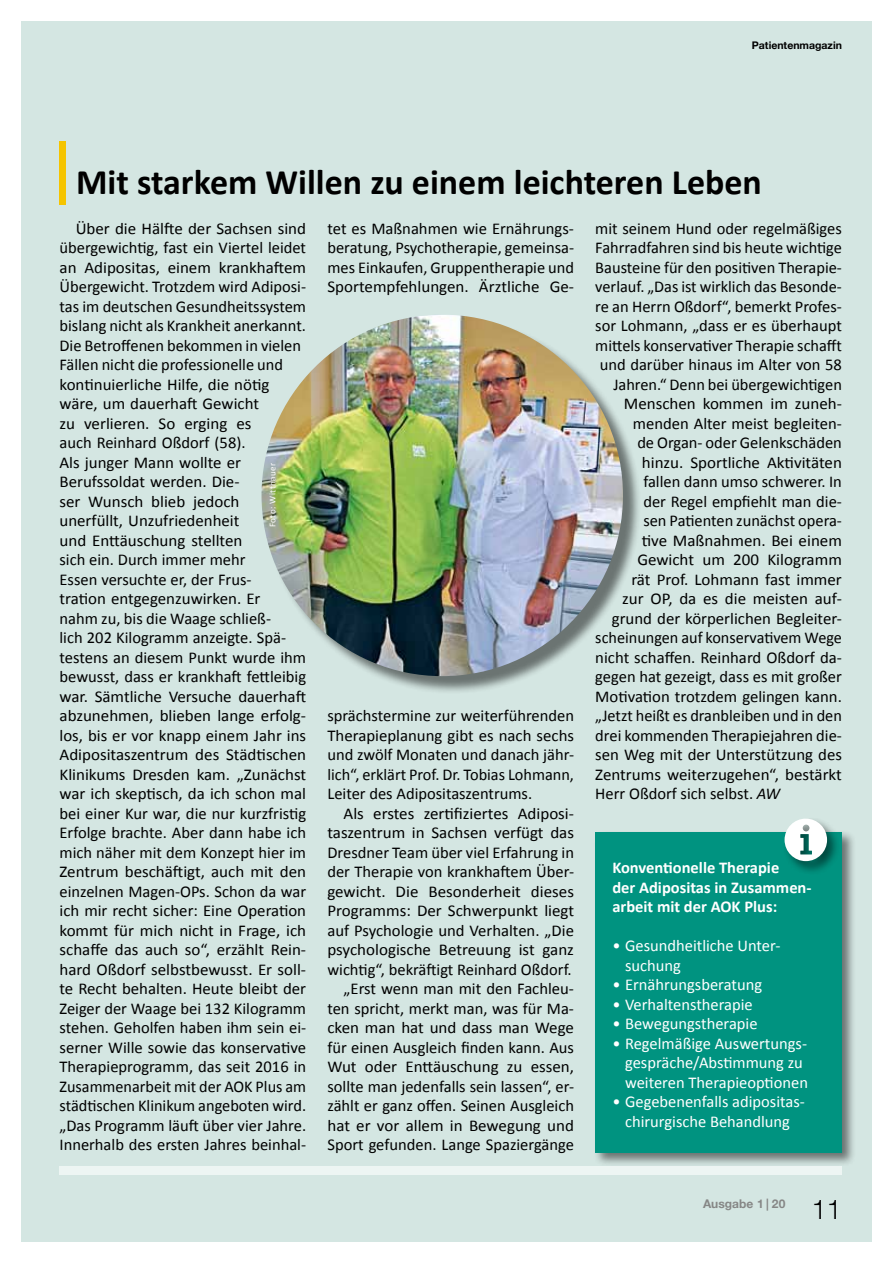
<style>
.page{position:relative;width:893px;height:1263px;background:#fff}
.page>*{position:absolute;margin:0;border:0;box-sizing:border-box;transform-origin:0 0}
.t1{font:700 36px "Calibri";color:#000}
.t2{font:300 27px "Helvetica Neue";color:#000}
.t3{font:16.5px/19.5px "Calibri";color:#000;text-align:justify}
.t4{font:16.5px/19.5px "Calibri";color:#fff}
.t5{font:700 16.5px/19.5px "Calibri";color:#fff}
.t6{font:700 12px "Helvetica Neue";color:#868786}
.t7{font:700 10.5px "Helvetica Neue";color:#000}
.t8{font:9px "Calibri";letter-spacing:.05em;color:#fff}
.s1{font-style:italic}
</style>
<div class="page">
<div style="left:21px;top:21px;width:851px;height:1221px;background:#d4e6e2"></div>
<div style="left:593px;top:830px;width:263px;height:336px;background:#000;opacity:.5"></div>
<div style="left:595px;top:832px;width:247px;height:320px;background:#009380"></div>
<div style="left:60px;top:1166px;width:782px;height:9px;background:#edf5f3"></div>
<div style="left:264px;top:317px;width:378px;height:378px;background:#000;opacity:.5"></div>
<img style="left:261px;top:315px;width:362px;height:361px;border-radius:181px">
<div style="left:60px;top:141px;width:6px;height:64px;background:#f5c400"></div>
<div style="left:783px;top:817px;width:58px;height:58px;background:#000;opacity:.5"></div>
<svg style="left:784px;top:819px;width:43px;height:42px;background:#c5dbd8"></svg>
<p class="t7" style="left:752px;top:37px;width:92px">Patientenmagazin</p>
<h1 class="t1" style="left:76px;top:160px;width:687px">Mit starkem Willen zu einem leichteren Leben</h1>
<p class="t3" style="left:60px;top:218px;width:248px;text-align:left;text-indent:16px">Über die Hälfte der Sachsen sind übergewichtig, fast ein Viertel leidet an Adipositas, einem krankhaftem Übergewicht. Trotzdem wird Adiposi&shy;tas im deutschen Gesundheitssystem bislang nicht als Krankheit anerkannt.<br>Die Betroffenen bekommen in vielen Fällen nicht die professionelle und kontinuierliche Hilfe, die nötig wäre, um dauerhaft Gewicht<br>zu verlieren. So erging es<br>auch Reinhard Oßdorf (58).<br>Als junger Mann wollte er Berufssoldat werden. Die-<br>ser Wunsch blieb jedoch unerfüllt, Unzufriedenheit<br>und Enttäuschung stellten<br>sich ein. Durch immer mehr<br>Essen versuchte er, der Frus-<br>tration entgegenzuwirken. Er<br>nahm zu, bis die Waage schließ-<br>lich 202 Kilogramm anzeigte. Spä&shy;testens an diesem Punkt wurde ihm bewusst, dass er krankhaft fettleibig war. Sämtliche Versuche dauerhaft abzunehmen, blieben lange erfolg&shy;los, bis er vor knapp einem Jahr ins Adipositaszentrum des Städtischen Klinikums Dresden kam. „Zunächst war ich skeptisch, da ich schon mal bei einer Kur war, die nur kurzfristig Erfolge brachte. Aber dann habe ich mich näher mit dem Konzept hier im Zentrum beschäftigt, auch mit den einzelnen Magen-OPs. Schon da war ich mir recht sicher: Eine Operation kommt für mich nicht in Frage, ich schaffe das auch so“, erzählt Rein&shy;hard Oßdorf selbstbewusst. Er soll&shy;te Recht behalten. Heute bleibt der Zeiger der Waage bei 132 Kilogramm stehen. Geholfen haben ihm sein ei&shy;serner Wille sowie das konservative Therapieprogramm, das seit 2016 in Zusammenarbeit mit der AOK Plus am städtischen Klinikum angeboten wird. „Das Programm läuft über vier Jahre.<br>Innerhalb des ersten Jahres beinhal-</p>
<p class="t3" style="left:327px;top:218px;width:248px">tet es Maßnahmen wie Ernährungs&shy;beratung, Psychotherapie, gemeinsa&shy;mes Einkaufen, Gruppentherapie und Sportempfehlungen. Ärztliche Ge-</p>
<p class="t8" style="left:267px;top:527px;width:66px;rotate:-90deg">Foto: Witthauer</p>
<p class="t3" style="left:327px;top:705px;width:248px">sprächstermine zur weiterführenden Therapieplanung gibt es nach sechs und zwölf Monaten und danach jähr&shy;lich“, erklärt Prof. Dr. Tobias Lohmann, Leiter des Adipositaszentrums.</p>
<p class="t3" style="left:327px;top:803px;width:248px;text-align:right">Als erstes zertifiziertes Adiposi&shy;taszentrum in Sachsen verfügt das Dresdner Team über viel Erfahrung in der Therapie von krankhaftem Über&shy;gewicht. Die Besonderheit dieses Programms: Der Schwerpunkt liegt auf Psychologie und Verhalten. „Die psychologische Betreuung ist ganz wichtig“, bekräftigt Reinhard Oßdorf. „Erst wenn man mit den Fachleu&shy;ten spricht, merkt man, was für Ma&shy;cken man hat und dass man Wege für einen Ausgleich finden kann. Aus Wut oder Enttäuschung zu essen, sollte man jedenfalls sein lassen“, er&shy;zählt er ganz offen. Seinen Ausgleich hat er vor allem in Bewegung und Sport gefunden. Lange Spaziergänge</p>
<p class="t3" style="left:595px;top:218px;width:248px">mit seinem Hund oder regelmäßiges</p>
<p class="t3" style="left:595px;top:237px;width:248px">Fahrradfahren sind bis heute wichtige</p>
<p class="t3" style="left:595px;top:257px;width:248px">Bausteine für den positiven Therapie-</p>
<p class="t3" style="left:595px;top:276px;width:248px">verlauf. „Das ist wirklich das Besonde-</p>
<p class="t3" style="left:595px;top:296px;width:248px">re an Herrn Oßdorf“, bemerkt Profes-</p>
<p class="t3" style="left:595px;top:315px;width:248px">sor Lohmann, „dass er es überhaupt</p>
<p class="t3" style="left:595px;top:335px;width:248px">mittels konservativer Therapie schafft</p>
<p class="t3" style="left:600px;top:354px;width:244px">und darüber hinaus im Alter von 58</p>
<p class="t3" style="left:613px;top:374px;width:230px">Jahren.“ Denn bei übergewichtigen</p>
<p class="t3" style="left:624px;top:393px;width:220px">Menschen kommen im zuneh-</p>
<p class="t3" style="left:633px;top:413px;width:211px">menden Alter meist begleiten-</p>
<p class="t3" style="left:637px;top:432px;width:206px">de Organ- oder Gelenkschäden</p>
<p class="t3" style="left:642px;top:452px;width:202px">hinzu. Sportliche Aktivitäten</p>
<p class="t3" style="left:643px;top:471px;width:200px">fallen dann umso schwerer. In</p>
<p class="t3" style="left:643px;top:491px;width:200px">der Regel empfiehlt man die-</p>
<p class="t3" style="left:643px;top:510px;width:200px">sen Patienten zunächst opera-</p>
<p class="t3" style="left:642px;top:530px;width:202px">tive Maßnahmen. Bei einem</p>
<p class="t3" style="left:637px;top:549px;width:206px">Gewicht um 200 Kilogramm</p>
<p class="t3" style="left:631px;top:569px;width:212px">rät Prof. Lohmann fast immer</p>
<p class="t3" style="left:622px;top:588px;width:221px">zur OP, da es die meisten auf-</p>
<p class="t3" style="left:612px;top:608px;width:232px">grund der körperlichen Begleiter-</p>
<p class="t3" style="left:595px;top:627px;width:248px">scheinungen auf konservativem Wege</p>
<p class="t3" style="left:595px;top:647px;width:248px">nicht schaffen. Reinhard Oßdorf da-</p>
<p class="t3" style="left:595px;top:666px;width:248px">gegen hat gezeigt, dass es mit großer</p>
<p class="t3" style="left:595px;top:686px;width:248px">Motivation trotzdem gelingen kann.</p>
<p class="t3" style="left:595px;top:705px;width:248px">„Jetzt heißt es dranbleiben und in den</p>
<p class="t3" style="left:595px;top:725px;width:248px">drei kommenden Therapiejahren die-</p>
<p class="t3" style="left:595px;top:744px;width:248px">sen Weg mit der Unterstützung des</p>
<p class="t3" style="left:595px;top:764px;width:248px">Zentrums weiterzugehen“, bestärkt</p>
<p class="t3" style="left:595px;top:783px;width:186px">Herr Oßdorf sich selbst. <span class="s1">AW</span></p>
<p class="t5" style="left:612px;top:857px;width:201px">Konventionelle Therapie<br>der Adipositas in Zusammen&shy;arbeit mit der AOK Plus:</p>
<p class="t4" style="left:625px;top:935px;width:157px;text-indent:-13px">• Gesundheitliche Unter&shy;suchung</p>
<p class="t4" style="left:612px;top:974px;width:151px">• Ernährungsberatung</p>
<p class="t4" style="left:612px;top:994px;width:142px">• Verhaltenstherapie</p>
<p class="t4" style="left:612px;top:1013px;width:147px">• Bewegungstherapie</p>
<p class="t4" style="left:625px;top:1033px;width:184px;text-indent:-13px">• Regelmäßige Auswertungs&shy;gespräche/Abstimmung zu weiteren Therapieoptionen</p>
<p class="t4" style="left:612px;top:1091px;width:194px;text-align:center">• Gegebenenfalls adipositas&shy;chirurgische Behandlung</p>
<p class="t6" style="left:703px;top:1195px;width:84px">Ausgabe 1 | 20</p>
<h2 class="t2" style="left:812px;top:1187px;width:32px">11</h2>
</div>
